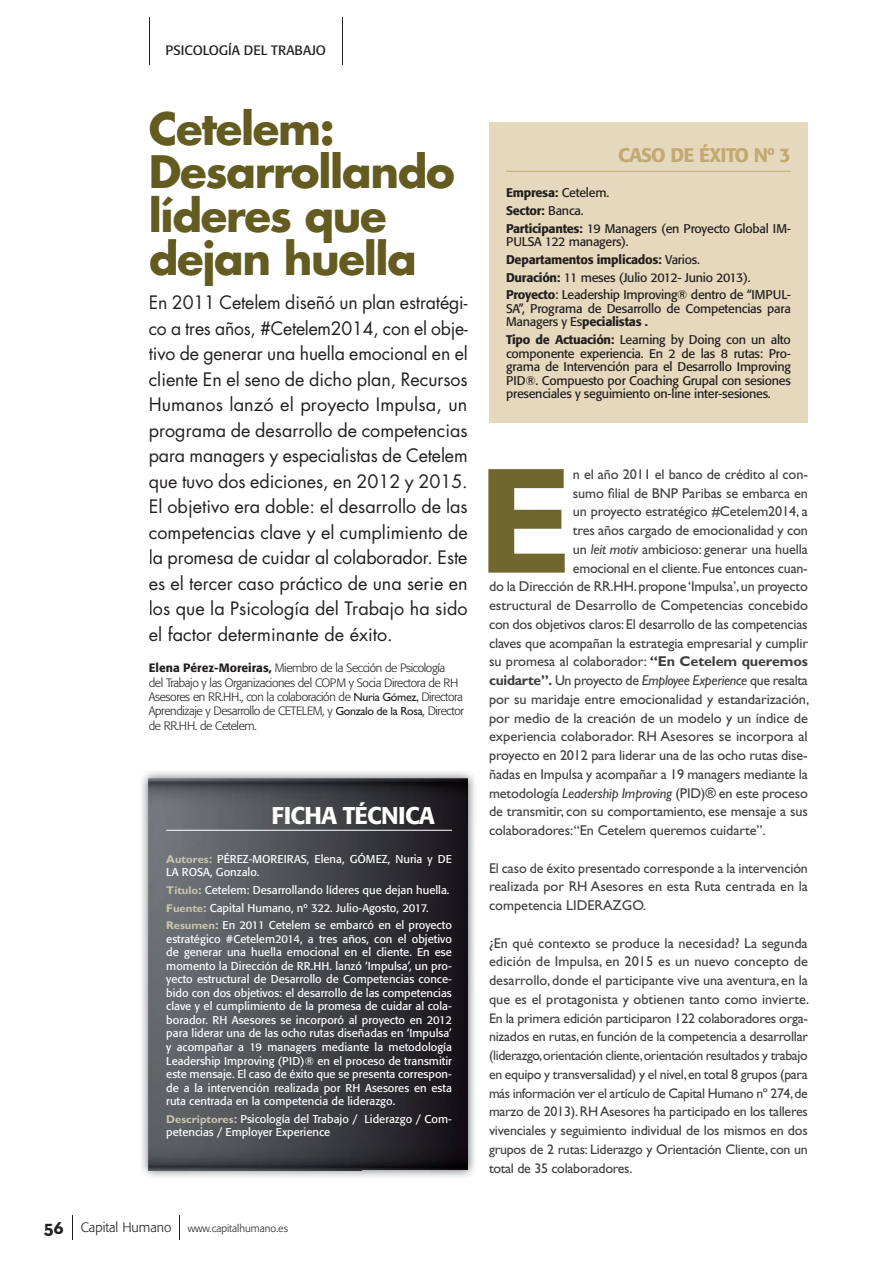
<style>
.page{position:relative;width:893px;height:1263px;background:#fff}
.page>*{position:absolute;margin:0;border:0;box-sizing:border-box;transform-origin:0 0}
.t1{font:700 151.65px "Gill Sans Std";color:#70662e}
.t2{font:700 43.5px/43.5px "Futura Std";letter-spacing:-.03em;color:#645b21}
.t3{font:500 24px "Formata";letter-spacing:-.03em;color:#fff}
.t4{font:500 19.5px "Formata";letter-spacing:-.03em;color:#c2a872}
.t5{font:18px/25.5px "Futura Std";color:#231f20;text-align:justify}
.t6{font:14.25px/18.8px "Gill Sans Std";letter-spacing:-.01em;color:#3e3e3f;text-align:justify}
.t7{font:13.95px/18.8px "Gill Sans Std";letter-spacing:-.02em;color:#3e3e3f;text-align:justify}
.t8{font:13.5px "Formata";color:#231f20}
.t9{font:12.45px/17.7px "Formata";letter-spacing:-.02em;color:#231f20}
.t10{font:300 12px/14.4px "Formata";letter-spacing:-.035em;color:#231f20}
.t11{font:11.25px/13.5px "Formata";color:#fff}
.t12{font:300 10.5px "Formata";color:#231f20}
.s1{font-weight:500}
.s2{font-family:"Gill Sans Std";font-weight:400}
.s3{font-family:"Gill Sans Std";font-weight:700;color:#ccc5b0}
.s4{font-weight:500;color:#ccc5b0}
.s5{font-family:"Neutraface Text";font-weight:700;font-size:19.5px}
.s6{font-size:13.5px}
.s7{font-style:italic}
.s8{font-weight:700}
</style>
<div class="page">
<img style="left:141px;top:772px;width:334px;height:47px">
<img style="left:141px;top:819px;width:46px;height:358px">
<img style="left:429px;top:819px;width:46px;height:358px">
<img style="left:187px;top:1170px;width:242px;height:7px">
<img style="left:148px;top:779px;width:320px;height:391px">
<hr style="left:149px;top:17px;width:1px;height:48px;background:#231f20">
<hr style="left:342px;top:17px;width:1px;height:48px;background:#231f20">
<svg style="left:168px;top:239px;width:219px;height:4px"></svg>
<hr style="left:166px;top:830px;width:286px;height:1px;background:#fff">
<div style="left:489px;top:122px;width:319px;height:301px;background:#e6d8bc"></div>
<hr style="left:506px;top:171px;width:285px;height:1px;background:#c2a872">
<svg style="left:72px;top:1215px;width:1px;height:25px"></svg>
<svg style="left:179px;top:1215px;width:1px;height:25px"></svg>
<p class="t8" style="left:165px;top:42px;width:162px">PSICOLOGÍA DEL TRABAJO</p>
<h2 class="t2" style="left:149px;top:106px;width:308px">Cetel em:<br>De sarrollando líderes que dejan huella</h2>
<p class="t5" style="left:149px;top:290px;width:321px">En 2011 Cetelem diseñó un plan estratégi&shy;co a tres años, #Cetelem2014, con el obje&shy;tivo de generar una huella emocional en el cliente En el seno de dicho plan, Recursos Humanos lanzó el proyecto Impulsa, un programa de desarrollo de competencias para managers y especialistas de Cetelem que tuvo dos ediciones, en 2012 y 2015.<br>El objetivo era doble: el desarrollo de las competencias clave y el cumplimiento de la promesa de cuidar al colaborador. Este es el tercer caso práctico de una serie en los que la Psicología del Trabajo ha sido el factor determinante de éxito.</p>
<p class="t10" style="left:149px;top:661px;width:317px"><span class="s1">Elena Pérez-Moreiras,</span> Miembro de la Sección de Psicología<br>del Trabajo y las Organizaciones del COPM y Socia Directora de RH Asesores en RR.HH., con la colaboración de <span class="s2">Nuria Gómez,</span> Directora Aprendizaje y Desarrollo de CETELEM, y <span class="s2">Gonzalo de la Rosa</span>, Director de RR.HH. de Cetelem.</p>
<h3 class="t3" style="left:271px;top:800px;width:165px">FICHA TÉCNICA</h3>
<p class="t11" style="left:166px;top:852px;width:287px"><span class="s3">Autores</span><span class="s4">:</span> PÉREZ-mOREIRAS, Elena, GÓmEZ, Nuria y DE<br>LA ROSA, Gonzalo.</p>
<p class="t11" style="left:166px;top:881px;width:287px;line-height:17.7px"><span class="s3">Título</span><span class="s4">:</span> Cetelem: Desarrollando líderes que dejan huella.<br><span class="s3">Fuente</span><span class="s4">:</span> Capital Humano, nº 322. Julio-Agosto, 2017. <span class="s3">resumen</span><span class="s4">:</span> En 2011 Cetelem se embarcó en el proyecto</p>
<p class="t11" style="left:166px;top:932px;width:287px;text-align:justify">estratégico #Cetelem2014, a tres años, con el objetivo de generar una huella emocional en el cliente. En ese momento la Dirección de RR.HH. lanzó ‘Impulsa’, un pro&shy;yecto estructural de Desarrollo de Competencias conce&shy;bido con dos objetivos: el desarrollo de las competencias clave y el cumplimiento de la promesa de cuidar al cola&shy;borador. RH Asesores se incorporó al proyecto en 2012 para liderar una de las ocho rutas diseñadas en ‘Impulsa’ y acompañar a 19 managers mediante la metodología Leadership Improving (PID)® en el proceso de transmitir este mensaje. El caso de éxito que se presenta correspon&shy;de a la intervención realizada por RH Asesores en esta ruta centrada en la competencia de liderazgo.</p>
<p class="t11" style="left:166px;top:1112px;width:287px"><span class="s3">Descriptores</span><span class="s4">:</span> Psicología del Trabajo / Liderazgo / Com&shy;petencias / Employer Experience</p>
<p class="t12" style="left:44px;top:1222px;width:246px"><span class="s5">56</span> <span class="s6">Capital Humano</span> www.capitalhumano.es</p>
<h3 class="t4" style="left:618px;top:144px;width:174px">CASO DE ÉXITO Nº 3</h3>
<p class="t9" style="left:506px;top:184px;width:286px"><span class="s1">Empresa:</span> Cetelem.<br><span class="s1">Sector:</span> Banca.<br><span class="s1">Participantes:</span> 19 managers (en Proyecto Global Im-</p>
<p class="t9" style="left:506px;top:233px;width:286px">PULSA 122 managers).<br><span class="s1">Departamentos implicados:</span> Varios.<br><span class="s1">Duración:</span> 11 meses (Julio 2012- Junio 2013).<br><span class="s1">Proyecto</span>: Leadership Improving® dentro de “ImPUL-</p>
<p class="t9" style="left:506px;top:302px;width:286px;line-height:13.5px">SA”, Programa de Desarrollo de Competencias para managers y Es<span class="s1">pecialistas .</span></p>
<p class="t9" style="left:506px;top:333px;width:286px;line-height:13.5px;text-align:justify"><span class="s1">Tipo de Actuación:</span> Learning by Doing con un alto componente experiencia. En 2 de las 8 rutas: Pro&shy;grama de Intervención para el Desarrollo Improving PID®. Compuesto por Coaching Grupal con sesiones presenciales y seguimiento on-line inter-sesiones.</p>
<h1 class="t1" style="left:477px;top:432px;width:98px">e</h1>
<p class="t6" style="left:573px;top:465px;width:237px">n el año 2011 el banco de crédito al con-</p>
<p class="t6" style="left:573px;top:483px;width:236px">sumo filial de BNP Paribas se embarca en</p>
<p class="t6" style="left:573px;top:502px;width:237px">un proyecto estratégico #Cetelem2014, a</p>
<p class="t6" style="left:573px;top:521px;width:237px">tres años cargado de emocionalidad y con</p>
<p class="t6" style="left:573px;top:540px;width:237px">un <span class="s7">leit motiv</span> ambicioso: generar una huella</p>
<p class="t6" style="left:573px;top:558px;width:236px">emocional en el cliente. Fue entonces cuan-</p>
<p class="t6" style="left:489px;top:577px;width:320px">do la Dirección de RR.HH. propone ‘Impulsa’, un proyecto</p>
<p class="t6" style="left:489px;top:596px;width:320px">estructural de Desarrollo de Competencias concebido</p>
<p class="t6" style="left:489px;top:615px;width:320px">con dos objetivos claros: El desarrollo de las competencias</p>
<p class="t6" style="left:489px;top:633px;width:320px">claves que acompañan la estrategia empresarial y cumplir</p>
<p class="t6" style="left:489px;top:652px;width:320px">su promesa al colaborador: <span class="s8">“en Cetelem queremos</span></p>
<p class="t6" style="left:489px;top:671px;width:320px"><span class="s8">cuidarte”.</span> Un proyecto de <span class="s7">Employee Experience</span> que resalta</p>
<p class="t6" style="left:489px;top:690px;width:322px">por su maridaje entre emocionalidad y estandarización,</p>
<p class="t6" style="left:489px;top:708px;width:321px">por medio de la creación de un modelo y un índice de</p>
<p class="t6" style="left:489px;top:727px;width:320px">experiencia colaborador. RH Asesores se incorpora al</p>
<p class="t6" style="left:489px;top:746px;width:320px">proyecto en 2012 para liderar una de las ocho rutas dise-</p>
<p class="t6" style="left:489px;top:765px;width:320px">ñadas en Impulsa y acompañar a 19 managers mediante la</p>
<p class="t6" style="left:489px;top:783px;width:320px">metodología <span class="s7">Leadership Improving</span> (PID)® en este proceso</p>
<p class="t6" style="left:489px;top:802px;width:320px">de transmitir, con su comportamiento, ese mensaje a sus</p>
<p class="t6" style="left:489px;top:821px;width:278px">colaboradores:“En Cetelem queremos cuidarte”.</p>
<p class="t6" style="left:489px;top:858px;width:320px">El caso de éxito presentado corresponde a la intervención realizada por RH Asesores en esta Ruta centrada en la competencia LIDERAZGO.</p>
<p class="t6" style="left:489px;top:933px;width:322px;text-align:left">¿En qué contexto se produce la necesidad? La segunda edición de Impulsa, en 2015 es un nuevo concepto de desarrollo, donde el participante vive una aventura, en la que es el protagonista y obtienen tanto como invierte.</p>
<p class="t7" style="left:489px;top:1009px;width:320px">En la primera edición participaron 122 colaboradores orga&shy;nizados en rutas, en función de la competencia a desarrollar (liderazgo, orientación cliente, orientación resultados y trabajo en equipo y transversalidad) y el nivel, en total 8 grupos (para más información ver el artículo de Capital Humano nº 274, de marzo de 2013). RH Asesores ha participado en los talleres vivenciales y seguimiento individual de los mismos en dos grupos de 2 rutas: Liderazgo y Orientación Cliente, con un total de 35 colaboradores.</p>
</div>
